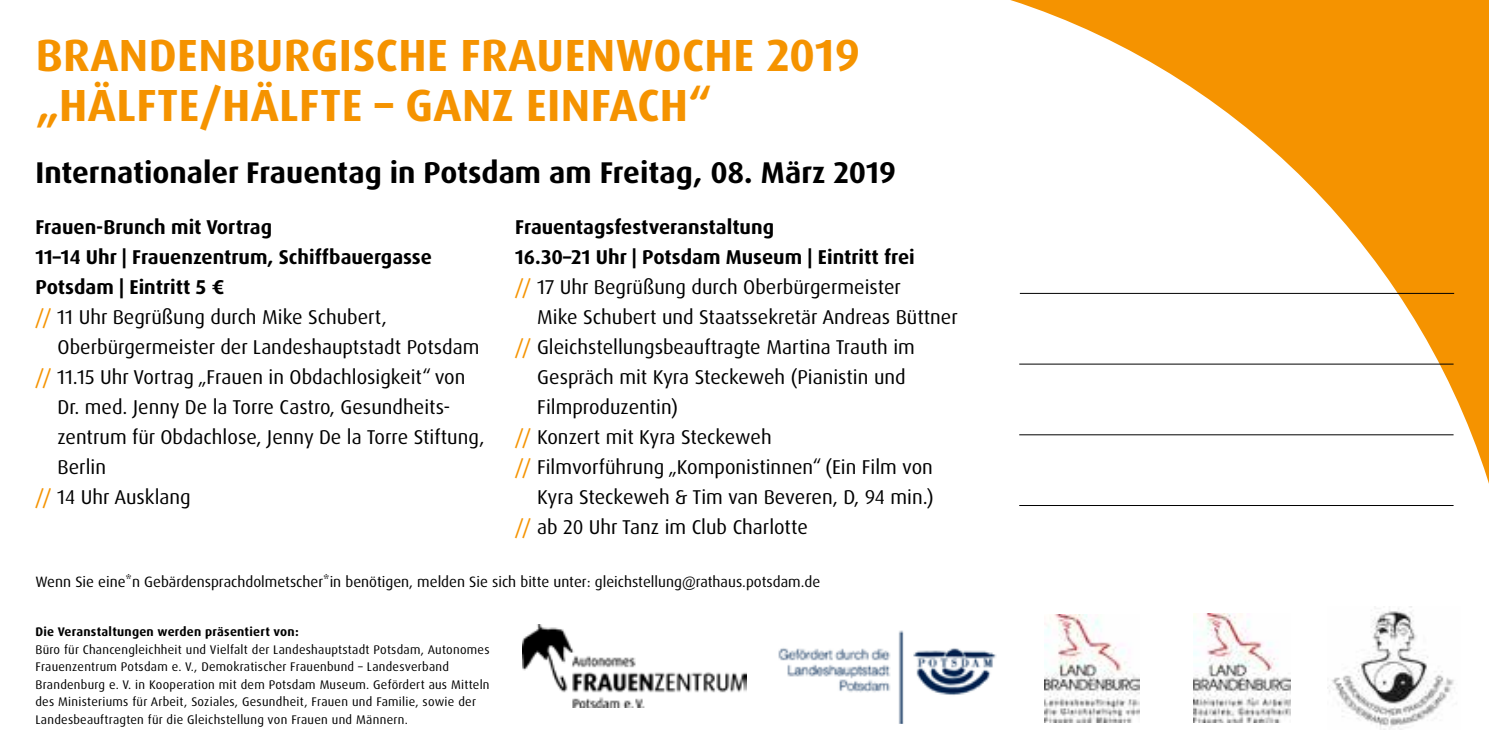
<style>
.page{position:relative;width:1489px;height:745px;background:#fff}
.page>*{position:absolute;margin:0;border:0;box-sizing:border-box;transform-origin:0 0}
.t1{font:700 45px/50px "Dax Pro";letter-spacing:.01em;color:#f59300}
.t2{font:700 30px "Dax Pro";color:#000}
.t3{font:20px "Dax Pro";color:#000}
.t4{font:700 20px/30px "Dax Pro";color:#000}
.t5{font:15px "Dax Pro";color:#000}
.t6{font:12.5px/17.5px "Dax Pro";letter-spacing:.02em;color:#000}
.t7{font:700 12.5px "Dax Pro";letter-spacing:.02em;color:#000}
.s1{font-weight:400;color:#f59300}
.s2{font-weight:400}
.s3{color:#f59300}
</style>
<div class="page">
<svg style="left:1010px;top:0;width:478px;height:481px"></svg>
<hr style="left:1019px;top:293px;width:434px;height:1px;background:#000">
<hr style="left:1019px;top:363px;width:434px;height:1px;background:#000">
<hr style="left:1019px;top:434px;width:434px;height:1px;background:#000">
<hr style="left:1019px;top:504px;width:434px;height:1px;background:#000">
<img style="left:522px;top:624px;width:224px;height:82px">
<img style="left:1044px;top:614px;width:95px;height:108px">
<img style="left:1193px;top:613px;width:97px;height:109px">
<img style="left:1327px;top:606px;width:128px;height:123px">
<img style="left:778px;top:630px;width:219px;height:93px">
<h1 class="t1" style="left:35px;top:30px;width:826px">BRANDENBURGISCHE FRAUENWOCHE 2019 „HÄLFTE/HÄLFTE – GANZ EINFACH“</h1>
<h2 class="t2" style="left:35px;top:153px;width:862px">Internationaler Frauentag in Potsdam am Freitag, 08. März 2019</h2>
<p class="t4" style="left:35px;top:212px;width:398px">Frauen-Brunch mit Vortrag<br>11–14 Uhr | Frauenzentrum, Schiffbauergasse Potsdam | Eintritt 5 €<br><span class="s1">//</span> <span class="s2">11 Uhr Begrüßung durch Mike Schubert,</span></p>
<p class="t3" style="left:58px;top:334px;width:423px">Oberbürgermeister der Landeshauptstadt Potsdam</p>
<p class="t3" style="left:35px;top:364px;width:431px"><span class="s3">//</span> 11.15 Uhr Vortrag „Frauen in Obdachlosigkeit“ von</p>
<p class="t3" style="left:58px;top:394px;width:394px">Dr. med. Jenny De la Torre Castro, Gesundheits-</p>
<p class="t3" style="left:58px;top:424px;width:428px">zentrum für Obdachlose, Jenny De la Torre Stiftung,</p>
<p class="t3" style="left:58px;top:454px;width:50px">Berlin</p>
<p class="t3" style="left:35px;top:484px;width:157px"><span class="s3">//</span> 14 Uhr Ausklang</p>
<p class="t4" style="left:515px;top:212px;width:260px">Frauentagsfestveranstaltung</p>
<p class="t4" style="left:515px;top:242px;width:401px">16.30–21 Uhr | Potsdam Museum | Eintritt frei</p>
<p class="t3" style="left:515px;top:274px;width:387px"><span class="s3">//</span> 17 Uhr Begrüßung durch Oberbürgermeister</p>
<p class="t3" style="left:537px;top:304px;width:422px">Mike Schubert und Staatssekretär Andreas Büttner</p>
<p class="t3" style="left:515px;top:334px;width:401px"><span class="s3">//</span> Gleichstellungsbeauftragte Martina Trauth im</p>
<p class="t3" style="left:537px;top:364px;width:370px">Gespräch mit Kyra Steckeweh (Pianistin und</p>
<p class="t3" style="left:537px;top:394px;width:142px">Filmproduzentin)</p>
<p class="t3" style="left:515px;top:424px;width:258px"><span class="s3">//</span> Konzert mit Kyra Steckeweh</p>
<p class="t3" style="left:515px;top:454px;width:419px"><span class="s3">//</span> Filmvorführung „Komponistinnen“ (Ein Film von</p>
<p class="t3" style="left:537px;top:484px;width:398px">Kyra Steckeweh &amp; Tim van Beveren, D, 94 min.)</p>
<p class="t3" style="left:515px;top:514px;width:294px"><span class="s3">//</span> ab 20 Uhr Tanz im Club Charlotte</p>
<p class="t5" style="left:35px;top:572px;width:786px">Wenn Sie eine*n Gebärdensprachdolmetscher*in benötigen, melden Sie sich bitte unter: gleichstellung@rathaus.potsdam.de</p>
<p class="t7" style="left:35px;top:623px;width:265px">Die Veranstaltungen werden präsentiert von:</p>
<p class="t6" style="left:35px;top:640px;width:455px">Büro für Chancengleichheit und Vielfalt der Landeshauptstadt Potsdam, Autonomes Frauenzentrum Potsdam e. V., Demokratischer Frauenbund – Landesverband Brandenburg e. V. in Kooperation mit dem Potsdam Museum. Gefördert aus Mitteln des Ministeriums für Arbeit, Soziales, Gesundheit, Frauen und Familie, sowie der Landesbeauftragten für die Gleichstellung von Frauen und Männern.</p>
</div>
